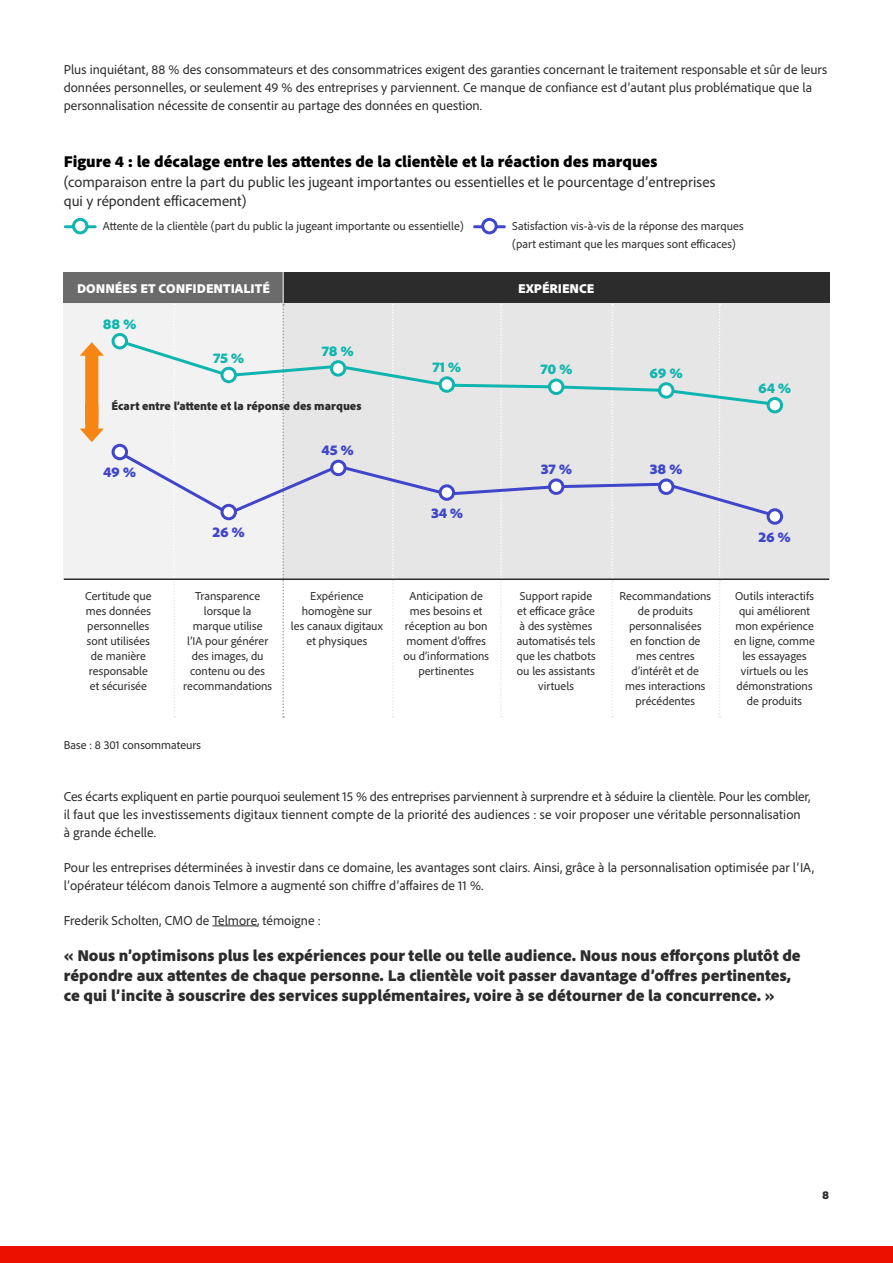
<style>
.page{position:relative;width:893px;height:1263px;background:#fff}
.page>*{position:absolute;margin:0;border:0;box-sizing:border-box;transform-origin:0 0}
.Quote_style{font:900 16.5px/19.8px "Adobe Clean";color:#2c2c2c}
.Subhead{font:900 16.5px "Adobe Clean";color:#000}
.Subhead-2{font:15px/19.5px "Adobe Clean";color:#2c2c2c}
.Label{font:900 15px "Adobe Clean";letter-spacing:-.02em;color:#0fb5ae}
.Label-2{font:900 15px "Adobe Clean";letter-spacing:-.01em;color:#4046ca}
.Body_copy_dark_gray{font:13.5px/18px "Adobe Clean";color:#2c2c2c}
.Chart_title{font:900 13.5px "Adobe Clean";color:#fff}
.Body_copy_dark_gray-2{font:12px/15px "Adobe Clean";color:#2c2c2c;text-align:center}
.Body_copy_dark_gray-3{font:900 12px "Adobe Clean";color:#2c2c2c}
.Base_Source{font:12px "Adobe Clean";color:#2c2c2c}
</style>
<div class="page">
<div style="left:0;top:1247px;width:893px;height:16px;background:#eb1000"></div>
<hr style="left:212px;top:925px;width:45px;height:1px;background:#2c2c2c">
<hr style="left:65px;top:225px;width:30px;height:3px;background:#0fb5ae">
<div style="left:73px;top:219px;width:14px;height:14px;background:#fff;border-radius:50%"></div>
<div style="left:72px;top:218px;width:16px;height:16px;border:3px solid #0fb5ae;border-radius:50%"></div>
<hr style="left:474px;top:225px;width:30px;height:3px;background:#4046ca">
<div style="left:483px;top:219px;width:13px;height:14px;background:#fff;border-radius:50%"></div>
<div style="left:481px;top:218px;width:17px;height:16px;border:3px solid #4046ca;border-radius:50%"></div>
<div style="left:64px;top:272px;width:219px;height:32px;background:#6b6b6b"></div>
<div style="left:283px;top:272px;width:546px;height:32px;background:#2c2c2c"></div>
<hr style="left:283px;top:272px;width:1px;height:32px;background:#fff">
<div style="left:64px;top:304px;width:219px;height:275px;background:#f2f2f2"></div>
<div style="left:283px;top:304px;width:546px;height:275px;background:#e6e6e6"></div>
<svg style="left:282px;top:304px;width:2px;height:414px"></svg>
<svg style="left:174px;top:304px;width:1px;height:414px"></svg>
<svg style="left:392px;top:304px;width:2px;height:414px"></svg>
<svg style="left:500px;top:304px;width:2px;height:414px"></svg>
<svg style="left:611px;top:304px;width:2px;height:414px"></svg>
<svg style="left:719px;top:304px;width:2px;height:414px"></svg>
<svg style="left:116px;top:337px;width:656px;height:71px"></svg>
<svg style="left:115px;top:448px;width:654px;height:71px"></svg>
<div style="left:113px;top:334px;width:14px;height:14px;background:#fff;border-radius:50%"></div>
<div style="left:112px;top:333px;width:16px;height:16px;border:3px solid #0fb5ae;border-radius:50%"></div>
<div style="left:222px;top:368px;width:13px;height:14px;background:#fff;border-radius:50%"></div>
<div style="left:220px;top:367px;width:17px;height:16px;border:3px solid #0fb5ae;border-radius:50%"></div>
<div style="left:331px;top:362px;width:14px;height:13px;background:#fff;border-radius:50%"></div>
<div style="left:330px;top:360px;width:16px;height:17px;border:3px solid #0fb5ae;border-radius:50%"></div>
<div style="left:440px;top:378px;width:14px;height:13px;background:#fff;border-radius:50%"></div>
<div style="left:439px;top:376px;width:16px;height:17px;border:3px solid #0fb5ae;border-radius:50%"></div>
<div style="left:549px;top:380px;width:14px;height:13px;background:#fff;border-radius:50%"></div>
<div style="left:548px;top:378px;width:16px;height:17px;border:3px solid #0fb5ae;border-radius:50%"></div>
<div style="left:659px;top:384px;width:14px;height:13px;background:#fff;border-radius:50%"></div>
<div style="left:658px;top:382px;width:16px;height:17px;border:3px solid #0fb5ae;border-radius:50%"></div>
<div style="left:768px;top:398px;width:14px;height:14px;background:#fff;border-radius:50%"></div>
<div style="left:767px;top:397px;width:16px;height:16px;border:3px solid #0fb5ae;border-radius:50%"></div>
<div style="left:768px;top:510px;width:14px;height:13px;background:#fff;border-radius:50%"></div>
<div style="left:767px;top:508px;width:16px;height:17px;border:3px solid #4046ca;border-radius:50%"></div>
<div style="left:659px;top:480px;width:14px;height:13px;background:#fff;border-radius:50%"></div>
<div style="left:658px;top:478px;width:16px;height:17px;border:3px solid #4046ca;border-radius:50%"></div>
<div style="left:549px;top:480px;width:14px;height:13px;background:#fff;border-radius:50%"></div>
<div style="left:548px;top:478px;width:16px;height:17px;border:3px solid #4046ca;border-radius:50%"></div>
<div style="left:440px;top:486px;width:14px;height:13px;background:#fff;border-radius:50%"></div>
<div style="left:439px;top:484px;width:16px;height:17px;border:3px solid #4046ca;border-radius:50%"></div>
<div style="left:332px;top:461px;width:13px;height:14px;background:#fff;border-radius:50%"></div>
<div style="left:330px;top:460px;width:17px;height:16px;border:3px solid #4046ca;border-radius:50%"></div>
<div style="left:222px;top:505px;width:13px;height:14px;background:#fff;border-radius:50%"></div>
<div style="left:220px;top:504px;width:17px;height:16px;border:3px solid #4046ca;border-radius:50%"></div>
<div style="left:113px;top:445px;width:14px;height:14px;background:#fff;border-radius:50%"></div>
<div style="left:112px;top:444px;width:16px;height:16px;border:3px solid #4046ca;border-radius:50%"></div>
<hr style="left:64px;top:578px;width:765px;height:2px;background:#2c2c2c">
<svg style="left:80px;top:342px;width:24px;height:100px"></svg>
<p class="Body_copy_dark_gray" style="left:64px;top:60px;width:765px">Plus inquiétant, 88 % des consommateurs et des consommatrices exigent des garanties concernant le traitement responsable et sûr de leurs données personnelles, or seulement 49 % des entreprises y parviennent. Ce manque de confiance est d’autant plus problématique que la personnalisation nécessite de consentir au partage des données en question.</p>
<p class="Subhead" style="left:64px;top:151px;width:595px">Figure 4 : le décalage entre les attentes de la clientèle et la réaction des marques</p>
<p class="Subhead-2" style="left:64px;top:172px;width:653px">(comparaison entre la part du public les jugeant importantes ou essentielles et le pourcentage d’entreprises qui y répondent efficacement)</p>
<p class="Body_copy_dark_gray-2" style="left:103px;top:218px;width:362px">Attente de la clientèle (part du public la jugeant importante ou essentielle)</p>
<p class="Body_copy_dark_gray-2" style="left:512px;top:216px;width:233px;line-height:18px;text-align:left">Satisfaction vis-à-vis de la réponse des marques (part estimant que les marques sont efficaces)</p>
<p class="Chart_title" style="left:77px;top:279px;width:194px">DONNÉES ET CONFIDENTIALITÉ</p>
<p class="Chart_title" style="left:518px;top:279px;width:78px">EXPÉRIENCE</p>
<p class="Label" style="left:103px;top:314px;width:35px">88 %</p>
<p class="Label" style="left:213px;top:347px;width:33px">75 %</p>
<p class="Label" style="left:322px;top:341px;width:34px">78 %</p>
<p class="Body_copy_dark_gray-3" style="left:112px;top:398px;width:251px">Écart entre l’attente et la réponse des marques</p>
<p class="Label-2" style="left:103px;top:462px;width:35px">49 %</p>
<p class="Label-2" style="left:212px;top:522px;width:34px">26 %</p>
<p class="Label-2" style="left:321px;top:440px;width:34px">45 %</p>
<p class="Label" style="left:432px;top:357px;width:30px">71 %</p>
<p class="Label" style="left:540px;top:359px;width:34px">70 %</p>
<p class="Label" style="left:650px;top:363px;width:35px">69 %</p>
<p class="Label-2" style="left:431px;top:503px;width:34px">34 %</p>
<p class="Label-2" style="left:541px;top:459px;width:33px">37 %</p>
<p class="Label-2" style="left:650px;top:459px;width:34px">38 %</p>
<p class="Label" style="left:758px;top:378px;width:35px">64 %</p>
<p class="Label-2" style="left:758px;top:527px;width:34px">26 %</p>
<p class="Body_copy_dark_gray-2" style="left:85px;top:588px;width:68px">Certitude que mes données personnelles sont utilisées de manière responsable et sécurisée</p>
<p class="Body_copy_dark_gray-2" style="left:291px;top:588px;width:93px">Expérience homogène sur<br>les canaux digitaux et physiques</p>
<p class="Body_copy_dark_gray-2" style="left:403px;top:588px;width:87px">Anticipation de mes besoins et réception au bon moment d’offres ou d’informations pertinentes</p>
<p class="Body_copy_dark_gray-2" style="left:516px;top:588px;width:81px">Support rapide et efficace grâce à des systèmes automatisés tels que les chatbots ou les assistants virtuels</p>
<p class="Body_copy_dark_gray-2" style="left:619px;top:588px;width:93px">Recommandations de produits personnalisées<br>en fonction de mes centres d’intérêt et de<br>mes interactions précédentes</p>
<p class="Body_copy_dark_gray-2" style="left:734px;top:588px;width:82px">Outils interactifs qui améliorent mon expérience en ligne, comme les essayages virtuels ou les démonstrations de produits</p>
<p class="Body_copy_dark_gray-2" style="left:183px;top:588px;width:90px">Transparence lorsque la<br>marque utilise<br>l’IA pour générer des images, du contenu ou des recommandations</p>
<p class="Base_Source" style="left:64px;top:737px;width:139px">Base : 8 301 consommateurs</p>
<p class="Body_copy_dark_gray" style="left:64px;top:786px;width:748px">Ces écarts expliquent en partie pourquoi seulement 15 % des entreprises parviennent à surprendre et à séduire la clientèle. Pour les combler, il faut que les investissements digitaux tiennent compte de la priorité des audiences : se voir proposer une véritable personnalisation<br>à grande échelle.</p>
<p class="Body_copy_dark_gray" style="left:64px;top:857px;width:752px">Pour les entreprises déterminées à investir dans ce domaine, les avantages sont clairs. Ainsi, grâce à la personnalisation optimisée par l’IA, l’opérateur télécom danois Telmore a augmenté son chiffre d’affaires de 11 %.</p>
<p class="Body_copy_dark_gray" style="left:64px;top:910px;width:259px">Frederik Scholten, CMO de Telmore, témoigne :</p>
<p class="Quote_style" style="left:64px;top:945px;width:738px">« Nous n’optimisons plus les expériences pour telle ou telle audience. Nous nous efforçons plutôt de répondre aux attentes de chaque personne. La clientèle voit passer davantage d’offres pertinentes, ce qui l’incite à souscrire des services supplémentaires, voire à se détourner de la concurrence. »</p>
<p class="Body_copy_dark_gray-3" style="left:822px;top:1187px;width:9px">8</p>
</div>
